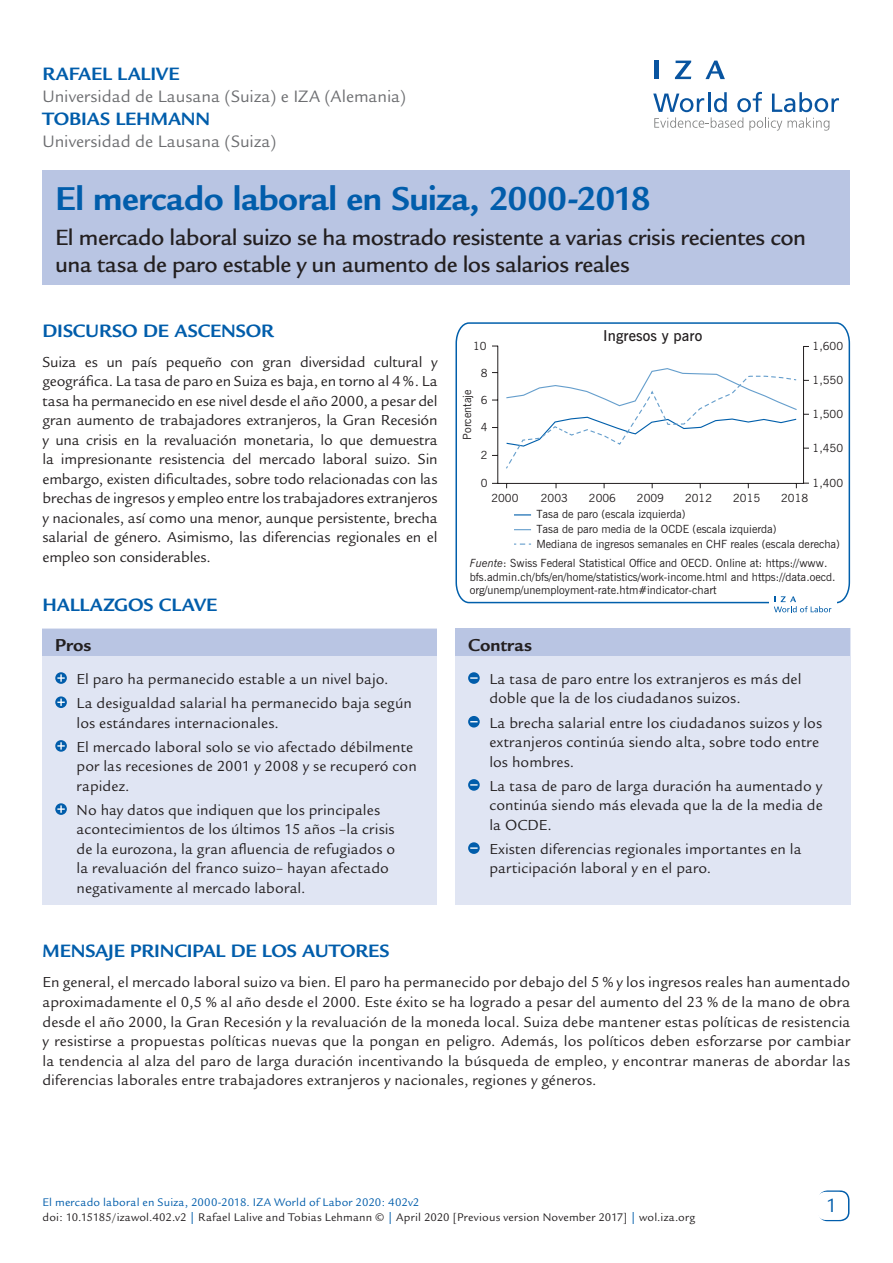
<style>
.page{position:relative;width:893px;height:1263px;background:#fff}
.page>*{position:absolute;margin:0;border:0;box-sizing:border-box;transform-origin:0 0}
.Cover__Title{font:700 36px "Legacy Sans";letter-spacing:-.015em;color:#015dab}
.Cover__Subtitle{font:500 24px/27px "Legacy Sans";letter-spacing:-.02em;color:#231f20}
.t1{font:21px "Legacy Sans";color:#015dab}
.Main__A_Level_Headin{font:700 19.5px "Legacy Sans";letter-spacing:-.005em;color:#015dab}
.Cover__AuthorName{font:700 19.5px "Legacy Sans";letter-spacing:-.005em;color:#015dab}
.Cover__Pro_Con_Heade{font:700 18.75px "Legacy Sans";color:#231f20}
.Cover__Affiliation{font:18px "Legacy Sans";color:#6c6d70}
.Main__Bodytext{font:15.75px/19.5px "Legacy Sans";color:#231f20;text-align:justify}
.Cover__Pro_Con_Bulle{font:15.75px/19.5px "Legacy Sans";letter-spacing:.005em;color:#231f20}
.t2{font:600 15px "News Gothic BT";letter-spacing:.01em;color:#231f20}
.t3{font:12px "Legacy Sans";letter-spacing:.015em;color:#231f20}
.Cover_Footer{font:12px "Legacy Sans";letter-spacing:.015em;color:#015dab}
.t4{font:11.25px/13.5px "News Gothic BT";color:#231f20}
.s1{font-style:italic}
.s2{color:#015dab}
</style>
<div class="page">
<div style="left:43px;top:171px;width:807px;height:114px;background:#b9c5e3"></div>
<div style="left:818px;top:1190px;width:31px;height:31px;border:2px solid #015dab;border-radius:9px"></div>
<div style="left:817px;top:1192px;width:30px;height:28px;background:#fff;border-radius:9px"></div>
<svg style="left:653px;top:92px;width:186px;height:39px"></svg>
<hr style="left:654px;top:61px;width:4px;height:18px;background:#0854a0">
<svg style="left:675px;top:61px;width:16px;height:18px"></svg>
<svg style="left:705px;top:61px;width:20px;height:18px"></svg>
<div style="left:455px;top:629px;width:395px;height:276px;background:#e0e5f3"></div>
<div style="left:455px;top:629px;width:395px;height:27px;background:#b9c5e3"></div>
<div style="left:468px;top:672px;width:12px;height:12px;background:#015dab;border-radius:50%"></div>
<svg style="left:470px;top:677px;width:8px;height:2px"></svg>
<svg style="left:468px;top:716px;width:12px;height:11px"></svg>
<div style="left:468px;top:779px;width:12px;height:12px;background:#015dab;border-radius:50%"></div>
<svg style="left:470px;top:784px;width:8px;height:2px"></svg>
<div style="left:468px;top:842px;width:12px;height:12px;background:#015dab;border-radius:50%"></div>
<svg style="left:470px;top:847px;width:8px;height:2px"></svg>
<div style="left:43px;top:629px;width:394px;height:276px;background:#e0e5f3"></div>
<div style="left:43px;top:629px;width:394px;height:26px;background:#b9c5e3"></div>
<svg style="left:55px;top:672px;width:12px;height:12px"></svg>
<svg style="left:57px;top:674px;width:8px;height:8px"></svg>
<svg style="left:55px;top:696px;width:12px;height:12px"></svg>
<svg style="left:57px;top:698px;width:8px;height:8px"></svg>
<svg style="left:55px;top:740px;width:12px;height:12px"></svg>
<svg style="left:57px;top:742px;width:8px;height:8px"></svg>
<svg style="left:55px;top:803px;width:12px;height:12px"></svg>
<svg style="left:57px;top:805px;width:8px;height:8px"></svg>
<svg style="left:455px;top:322px;width:395px;height:282px"></svg>
<div style="left:769px;top:591px;width:67px;height:27px;background:#fff"></div>
<svg style="left:774px;top:596px;width:57px;height:16px"></svg>
<svg style="left:491px;top:345px;width:319px;height:144px"></svg>
<svg style="left:505px;top:367px;width:293px;height:103px"></svg>
<svg style="left:514px;top:514px;width:17px;height:1px"></svg>
<svg style="left:514px;top:529px;width:17px;height:1px"></svg>
<svg style="left:514px;top:543px;width:17px;height:2px"></svg>
<p class="Cover__AuthorName" style="left:43px;top:63px;width:139px">RAFAEL LALIVE</p>
<p class="Cover__Affiliation" style="left:43px;top:86px;width:365px">Universidad de Lausana (Suiza) e IZA (Alemania)</p>
<p class="Cover__AuthorName" style="left:43px;top:108px;width:169px">TOBIAS LEHMANN</p>
<p class="Cover__Affiliation" style="left:43px;top:131px;width:235px">Universidad de Lausana (Suiza)</p>
<p class="Cover__Title" style="left:55px;top:177px;width:597px">El mercado laboral en Suiza, 2000-2018</p>
<p class="Cover__Subtitle" style="left:55px;top:224px;width:752px">El mercado laboral suizo se ha mostrado resistente a varias crisis recientes con una tasa de paro estable y un aumento de los salarios reales</p>
<p class="Main__A_Level_Headin" style="left:43px;top:319px;width:233px">DISCURSO DE ASCENSOR</p>
<p class="Main__Bodytext" style="left:43px;top:352px;width:397px">Suiza es un país pequeño con gran diversidad cultural y geográfica. La tasa de paro en Suiza es baja, en torno al 4 %. La tasa ha permanecido en ese nivel desde el año 2000, a pesar del gran aumento de trabajadores extranjeros, la Gran Recesión y una crisis en la revaluación monetaria, lo que demuestra la impresionante resistencia del mercado laboral suizo. Sin embargo, existen dificultades, sobre todo relacionadas con las brechas de ingresos y empleo entre los trabajadores extranjeros y nacionales, así como una menor, aunque persistente, brecha salarial de género. Asimismo, las diferencias regionales en el empleo son considerables.</p>
<p class="Main__A_Level_Headin" style="left:43px;top:594px;width:176px">HALLAZGOS CLAVE</p>
<p class="Cover__Pro_Con_Heade" style="left:55px;top:634px;width:38px">Pros</p>
<p class="Cover__Pro_Con_Bulle" style="left:77px;top:669px;width:314px">El paro ha permanecido estable a un nivel bajo.</p>
<p class="Cover__Pro_Con_Bulle" style="left:77px;top:693px;width:337px">La desigualdad salarial ha permanecido baja según los estándares internacionales.</p>
<p class="Cover__Pro_Con_Bulle" style="left:77px;top:737px;width:342px">El mercado laboral solo se vio afectado débilmente por las recesiones de 2001 y 2008 y se recuperó con rapidez.</p>
<p class="Cover__Pro_Con_Bulle" style="left:77px;top:800px;width:320px">No hay datos que indiquen que los principales acontecimientos de los últimos 15 años –la crisis de la eurozona, la gran afluencia de refugiados o la revaluación del franco suizo– hayan afectado negativamente al mercado laboral.</p>
<p class="t4" style="left:473px;top:339px;width:15px">10</p>
<p class="t4" style="left:481px;top:366px;width:8px">8</p>
<p class="t4" style="left:481px;top:393px;width:8px">6</p>
<p class="t4" style="left:481px;top:421px;width:8px">4</p>
<p class="t4" style="left:481px;top:448px;width:8px">2</p>
<p class="t4" style="left:481px;top:476px;width:8px">0</p>
<p class="t4" style="left:460px;top:440px;width:52px;rotate:-90deg">Porcentaje</p>
<p class="t2" style="left:603px;top:326px;width:101px">Ingresos y paro</p>
<p class="t4" style="left:813px;top:340px;width:32px">1,600</p>
<p class="t4" style="left:813px;top:373px;width:32px">1,550</p>
<p class="t4" style="left:813px;top:407px;width:32px">1,500</p>
<p class="t4" style="left:813px;top:441px;width:32px">1,450</p>
<p class="t4" style="left:813px;top:476px;width:32px">1,400</p>
<p class="t4" style="left:589px;top:491px;width:29px">2006</p>
<p class="t4" style="left:637px;top:491px;width:29px">2009</p>
<p class="t4" style="left:685px;top:491px;width:29px">2012</p>
<p class="t4" style="left:733px;top:491px;width:29px">2015</p>
<p class="t4" style="left:781px;top:491px;width:29px">2018</p>
<p class="t4" style="left:491px;top:491px;width:29px">2000</p>
<p class="t4" style="left:541px;top:491px;width:29px">2003</p>
<p class="t4" style="left:536px;top:522px;width:242px">Tasa de paro media de la OCDE (escala izquierda)</p>
<p class="t4" style="left:536px;top:508px;width:150px">Tasa de paro (escala izquierda)</p>
<p class="t4" style="left:536px;top:537px;width:305px">Mediana de ingresos semanales en CHF reales (escala derecha)</p>
<p class="t4" style="left:470px;top:556px;width:367px"><span class="s1">Fuente</span>: Swiss Federal Statistical Office and OECD. Online at: https://www. bfs.admin.ch/bfs/en/home/statistics/work-income.html and https://data.oecd. org/unemp/unemployment-rate.htm#indicator-chart</p>
<p class="Cover__Pro_Con_Heade" style="left:468px;top:634px;width:65px">Contras</p>
<p class="Cover__Pro_Con_Bulle" style="left:489px;top:669px;width:314px">La tasa de paro entre los extranjeros es más del doble que la de los ciudadanos suizos.</p>
<p class="Cover__Pro_Con_Bulle" style="left:489px;top:713px;width:334px">La brecha salarial entre los ciudadanos suizos y los extranjeros continúa siendo alta, sobre todo entre los hombres.</p>
<p class="Cover__Pro_Con_Bulle" style="left:489px;top:776px;width:335px;text-align:justify">La tasa de paro de larga duración ha aumentado y continúa siendo más elevada que la de la media de la OCDE.</p>
<p class="Cover__Pro_Con_Bulle" style="left:489px;top:839px;width:314px">Existen diferencias regionales importantes en la participación laboral y en el paro.</p>
<p class="Main__A_Level_Headin" style="left:43px;top:940px;width:349px">MENSAJE PRINCIPAL DE LOS AUTORES</p>
<p class="Main__Bodytext" style="left:43px;top:973px;width:809px">En general, el mercado laboral suizo va bien. El paro ha permanecido por debajo del 5 % y los ingresos reales han aumentado aproximadamente el 0,5 % al año desde el 2000. Este éxito se ha logrado a pesar del aumento del 23 % de la mano de obra desde el año 2000, la Gran Recesión y la revaluación de la moneda local. Suiza debe mantener estas políticas de resistencia y resistirse a propuestas políticas nuevas que la pongan en peligro. Además, los políticos deben esforzarse por cambiar la tendencia al alza del paro de larga duración incentivando la búsqueda de empleo, y encontrar maneras de abordar las diferencias laborales entre trabajadores extranjeros y nacionales, regiones y géneros.</p>
<p class="Cover_Footer" style="left:43px;top:1195px;width:378px">El mercado laboral en Suiza, 2000-2018. IZA World of Labor 2020: 402v2</p>
<p class="t3" style="left:43px;top:1210px;width:654px">doi: 10.15185/izawol.402.v2 <span class="s2">|</span> Rafael Lalive and Tobias Lehmann © <span class="s2">|</span> April 2020 [Previous version November 2017] <span class="s2">|</span> wol.iza.org</p>
<p class="t1" style="left:826px;top:1194px;width:13px">1</p>
<p class="t1" style="left:828px;top:1194px;width:13px">2</p>
</div>
